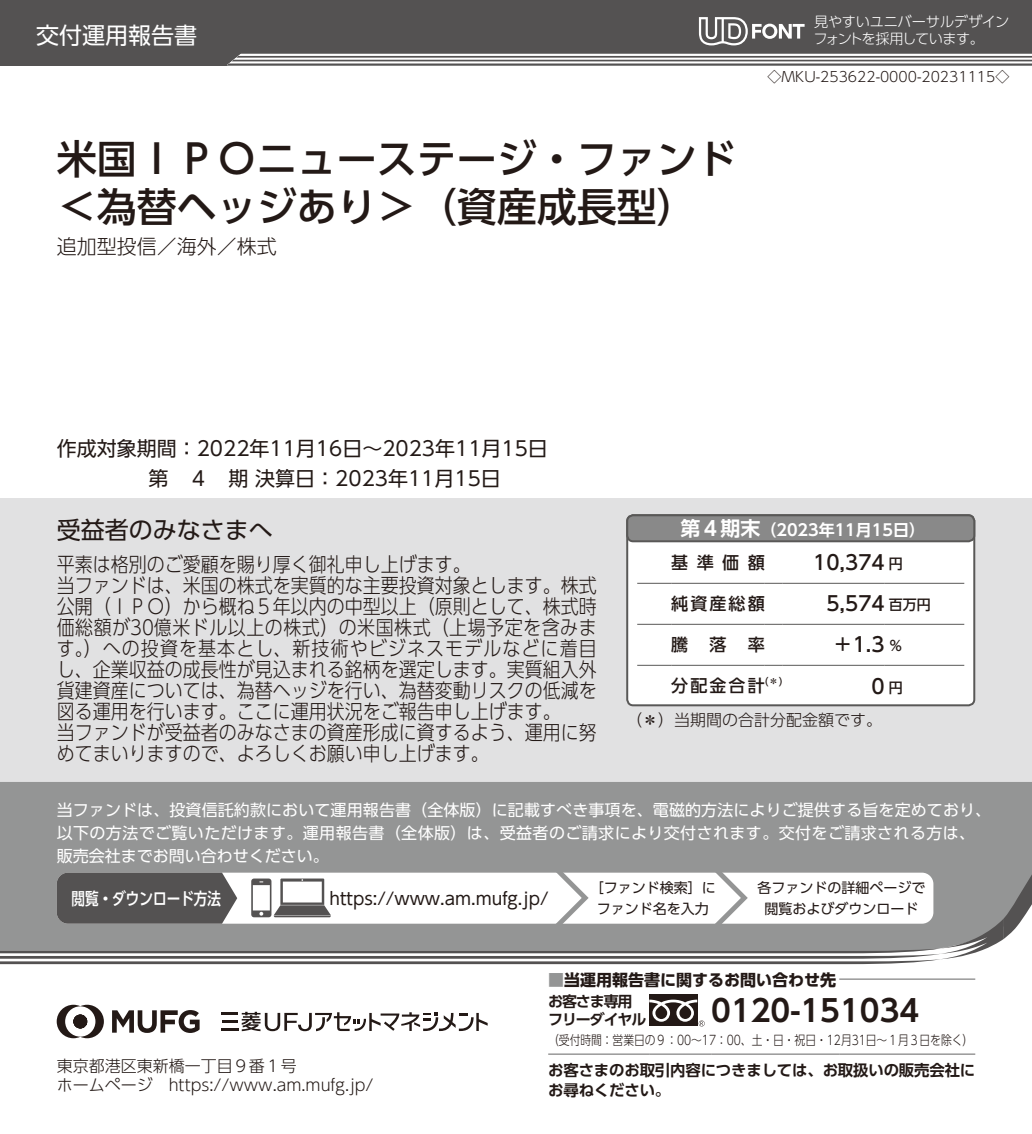
<style>
.page{position:relative;width:1032px;height:1134px;background:#fff}
.page>*{position:absolute;margin:0;border:0;box-sizing:border-box;transform-origin:0 0}
.t1{font:500 40px/48px "UD Shin Go Pro";color:#231916}
.t2{font:700 30px "UD Shin Go Pro De";color:#231916}
.t3{font:24px "UD Shin Go Pro";color:#231916}
.t4{font:23px "UD Shin Go Pro";color:#fff}
.t5{font:300 20px/21px "UD Shin Go Pro";color:#231916;scale:.9 1}
.t6{font:20px/30px "UD Shin Go Pro";color:#231916}
.t7{font:500 20px "UD Shin Go Pro";color:#231916}
.t8{font:300 20px "UD Shin Go Pro";color:#231916}
.t9{font:17px "UD Shin Go Pro";color:#231916}
.t10{font:500 17px "UD Shin Go Pro";letter-spacing:.125em;color:#231916}
.t11{font:500 17px "UD Shin Go C Oeiz Pr 6";color:#fff}
.t12{font:16px/23px "UD Shin Go Pro";letter-spacing:.005em;color:#fff}
.t13{font:300 16px/19px "UD Shin Go Pro";color:#231916}
.t14{font:700 16px "UD Shin Go Pro";color:#231916}
.t15{font:700 16px "UD Shin Go Pro De";color:#fff}
.t16{font:700 15.4px/20px "UD Shin Go Pro De";letter-spacing:-.01em;color:#231916}
.t17{font:700 15px/18px "UD Shin Go Pro De";letter-spacing:-.075em;color:#231916}
.t18{font:14.2px/17px "UD Shin Go Pro Light 90 msp RKSJ H";letter-spacing:-.025em;color:#fff}
.t19{font:14px/20px "UD Shin Go Pro";color:#231916;text-align:center}
.t20{font:300 14px "UD Shin Go Pro";color:#231916}
.t21{font:300 13px "UD Shin Go Pro";letter-spacing:-.005em;color:#231916;scale:.83 1}
.t22{font:500 10.2px "UD Shin Go Pro";color:#231916}
.s1{font-size:20px}
.s2{font-size:14px}
.s3{color:#949595}
</style>
<div class="page">
<div style="left:0;top:0;width:1032px;height:65px;background:#545252"></div>
<svg style="left:227px;top:54px;width:805px;height:11px"></svg>
<svg style="left:699px;top:17px;width:105px;height:28px"></svg>
<div style="left:0;top:498px;width:1032px;height:284px;background:#e1e1e2"></div>
<div style="left:0;top:782px;width:1032px;height:65px;background:#949595"></div>
<svg style="left:0;top:847px;width:1032px;height:117px"></svg>
<hr style="left:548px;top:1053px;width:101px;height:1px;background:#666565">
<hr style="left:649px;top:1053px;width:62px;height:1px;background:#666565">
<hr style="left:711px;top:1053px;width:128px;height:1px;background:#666565">
<hr style="left:839px;top:1053px;width:136px;height:1px;background:#666565">
<hr style="left:839px;top:978px;width:136px;height:1px;background:#666565">
<div style="left:649px;top:995px;width:48px;height:31px;background:#231916"></div>
<svg style="left:649px;top:1000px;width:56px;height:26px"></svg>
<hr style="left:220px;top:1028px;width:18px;height:3px;background:#231916">
<svg style="left:221px;top:1012px;width:267px;height:19px"></svg>
<svg style="left:112px;top:1010px;width:88px;height:23px"></svg>
<svg style="left:57px;top:1005px;width:47px;height:33px"></svg>
<div style="left:627px;top:515px;width:347px;height:190px;background:#fff;border-radius:6px"></div>
<div style="left:626px;top:514px;width:349px;height:192px;border:2px solid #595857;border-radius:6px"></div>
<hr style="left:637px;top:583px;width:34px;height:1px;background:#595857">
<hr style="left:671px;top:583px;width:94px;height:1px;background:#595857">
<svg style="left:765px;top:583px;width:18px;height:1px"></svg>
<hr style="left:783px;top:583px;width:102px;height:1px;background:#595857">
<hr style="left:885px;top:583px;width:79px;height:1px;background:#595857">
<hr style="left:637px;top:665px;width:34px;height:1px;background:#595857">
<hr style="left:671px;top:665px;width:94px;height:1px;background:#595857">
<svg style="left:765px;top:665px;width:18px;height:1px"></svg>
<hr style="left:783px;top:665px;width:102px;height:1px;background:#595857">
<hr style="left:885px;top:665px;width:79px;height:1px;background:#595857">
<hr style="left:637px;top:624px;width:34px;height:1px;background:#595857">
<hr style="left:671px;top:624px;width:94px;height:1px;background:#595857">
<svg style="left:765px;top:624px;width:18px;height:1px"></svg>
<hr style="left:783px;top:624px;width:102px;height:1px;background:#595857">
<hr style="left:885px;top:624px;width:79px;height:1px;background:#595857">
<div style="left:627px;top:515px;width:347px;height:26px;background:#898989;border-radius:6px"></div>
<div style="left:626px;top:514px;width:349px;height:28px;border:2px solid #595857;border-radius:6px"></div>
<p class="t4" style="left:36px;top:17px;width:162px">交付運用報告書</p>
<p class="t18" style="left:813px;top:13px;width:197px">見やすいユニバーサルデザインフォントを採用しています。</p>
<h1 class="t1" style="left:57px;top:134px;width:681px">米国ＩＰＯニューステージ・ファンド＜為替ヘッジあり＞（資産成長型）</h1>
<p class="t8" style="left:57px;top:230px;width:221px">追加型投信／海外／株式</p>
<p class="t20" style="left:767px;top:65px;width:243px">◇MKU-253622-0000-20231115◇</p>
<p class="t6" style="left:149px;top:433px;width:401px;text-indent:-92px">作成対象期間：2022年11月16日～2023年11月15日第　４　期 決算日：2023年11月15日</p>
<p class="t3" style="left:57px;top:511px;width:217px">受益者のみなさまへ</p>
<p class="t5" style="left:57px;top:553px;width:601px">平素は格別のご愛顧を賜り厚く御礼申し上げます。<br>当ファンドは、米国の株式を実質的な主要投資対象とします。株式公開（ＩＰＯ）から概ね５年以内の中型以上（原則として、株式時価総額が30億米ドル以上の株式）の米国株式（上場予定を含みます。）への投資を基本とし、新技術やビジネスモデルなどに着目し、企業収益の成長性が見込まれる銘柄を選定します。実質組入外貨建資産については、為替ヘッジを行い、為替変動リスクの低減を図る運用を行います。ここに運用状況をご報告申し上げます。<br>当ファンドが受益者のみなさまの資産形成に資するよう、運用に努めてまいりますので、よろしくお願い申し上げます。</p>
<p class="t15" style="left:680px;top:517px;width:246px"><span class="s1">第４期末</span>（2023年11月15日）</p>
<p class="t10" style="left:671px;top:549px;width:95px">基準価額</p>
<p class="t7" style="left:813px;top:546px;width:91px">10,374 <span class="s2">円</span></p>
<p class="t10" style="left:671px;top:590px;width:95px">純資産総額</p>
<p class="t7" style="left:826px;top:588px;width:106px">5,574 <span class="s2">百万円</span></p>
<p class="t10" style="left:671px;top:631px;width:18px">騰</p>
<p class="t10" style="left:709px;top:631px;width:18px">落</p>
<p class="t10" style="left:748px;top:631px;width:18px">率</p>
<p class="t7" style="left:833px;top:629px;width:71px">＋1.3 <span class="s2">％</span></p>
<p class="t10" style="left:671px;top:672px;width:95px">分配金合計</p>
<p class="t22" style="left:765px;top:673px;width:19px">(＊)</p>
<p class="t7" style="left:871px;top:670px;width:33px">0 <span class="s2">円</span></p>
<p class="t13" style="left:626px;top:710px;width:257px">（＊）当期間の合計分配金額です。</p>
<p class="t12" style="left:57px;top:798px;width:936px">当ファンドは、投資信託約款において運用報告書（全体版）に記載すべき事項を、電磁的方法によりご提供する旨を定めており、以下の方法でご覧いただけます。運用報告書（全体版）は、受益者のご請求により交付されます。交付をご請求される方は、販売会社までお問い合わせください。</p>
<p class="t11" style="left:72px;top:885px;width:151px">閲覧・ダウンロード方法</p>
<p class="t9" style="left:329px;top:884px;width:220px">https://www.am.mufg.jp/</p>
<p class="t19" style="left:590px;top:878px;width:127px">［ファンド検索］にファンド名を入力</p>
<p class="t19" style="left:757px;top:878px;width:169px">各ファンドの詳細ページで閲覧およびダウンロード</p>
<p class="t13" style="left:57px;top:1056px;width:318px">東京都港区東新橋一丁目９番１号<br>ホームページ　https://www.am.mufg.jp/</p>
<p class="t14" style="left:548px;top:966px;width:289px"><span class="s3">■</span>当運用報告書に関するお問い合わせ先</p>
<p class="t17" style="left:548px;top:992px;width:100px">お客さま専用フリーダイヤル</p>
<h2 class="t2" style="left:711px;top:986px;width:209px">0120-151034</h2>
<p class="t21" style="left:548px;top:1029px;width:514px">（受付時間：営業日の９：00～17：00、土・日・祝日・12月31日～１月３日を除く）</p>
<p class="t16" style="left:548px;top:1060px;width:429px">お客さまのお取引内容につきましては、お取扱いの販売会社にお尋ねください。</p>
</div>
